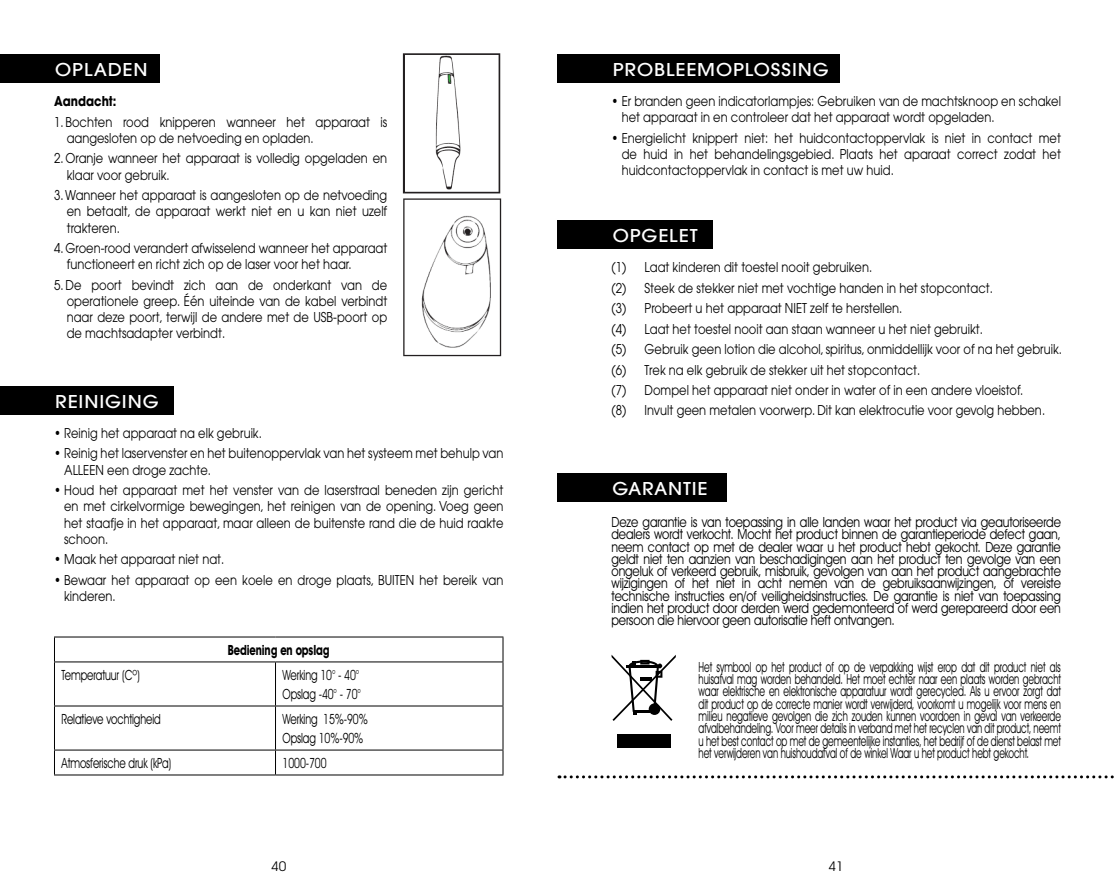
<style>
.page{position:relative;width:1115px;height:893px;background:#fff}
.page>*{position:absolute;margin:0;border:0;box-sizing:border-box;transform-origin:0 0}
.t1{font:500 19.5px "Avant Garde Gothic Itc T";letter-spacing:.04em;color:#fff;scale:1.09 1}
.t2{font:14.1px/12.3px "Avant Garde IT Cby BT";letter-spacing:-.01em;color:#000;text-align:justify;scale:.85 1}
.t3{font:14.1px/12.3px "Avant Garde IT Cby BT";letter-spacing:-.01em;color:#000;text-align:justify;scale:.66 1}
.t4{font:14.1px/19.2px "Avant Garde IT Cby BT";letter-spacing:-.01em;color:#000;scale:.74 1}
.t5{font:700 14.1px "Avant Garde IT Cby BT";letter-spacing:-.01em;color:#000;scale:.74 1}
.t6{font:13.5px/16.2px "Avant Garde";color:#000;scale:.85 1}
.t7{font:700 13.5px "Avant Garde";color:#000;scale:.85 1}
.t8{font:13.5px "Avant Garde IT Cby BT";color:#000}
</style>
<div class="page">
<div style="left:0;top:54px;width:159px;height:29px;background:#000"></div>
<div style="left:557px;top:54px;width:282px;height:29px;background:#000"></div>
<div style="left:557px;top:220px;width:155px;height:29px;background:#000"></div>
<div style="left:0;top:386px;width:173px;height:29px;background:#000"></div>
<hr style="left:54px;top:637px;width:221px;height:1px;background:#000">
<svg style="left:54px;top:637px;width:1px;height:24px"></svg>
<hr style="left:275px;top:637px;width:228px;height:1px;background:#000">
<svg style="left:502px;top:637px;width:1px;height:24px"></svg>
<hr style="left:54px;top:661px;width:221px;height:1px;background:#000">
<hr style="left:54px;top:662px;width:1px;height:43px;background:#000">
<hr style="left:275px;top:661px;width:228px;height:1px;background:#000">
<hr style="left:275px;top:662px;width:1px;height:43px;background:#000">
<hr style="left:502px;top:662px;width:1px;height:43px;background:#000">
<hr style="left:54px;top:705px;width:221px;height:1px;background:#000">
<hr style="left:54px;top:706px;width:1px;height:44px;background:#000">
<hr style="left:275px;top:705px;width:228px;height:1px;background:#000">
<hr style="left:275px;top:706px;width:1px;height:44px;background:#000">
<hr style="left:502px;top:706px;width:1px;height:44px;background:#000">
<hr style="left:54px;top:750px;width:221px;height:1px;background:#000">
<svg style="left:54px;top:750px;width:1px;height:24px"></svg>
<hr style="left:275px;top:750px;width:228px;height:1px;background:#000">
<svg style="left:275px;top:750px;width:1px;height:24px"></svg>
<svg style="left:502px;top:750px;width:1px;height:24px"></svg>
<hr style="left:54px;top:774px;width:221px;height:1px;background:#000">
<hr style="left:275px;top:774px;width:228px;height:1px;background:#000">
<svg style="left:559px;top:775px;width:555px;height:3px"></svg>
<div style="left:557px;top:473px;width:169px;height:29px;background:#000"></div>
<svg style="left:611px;top:655px;width:64px;height:66px"></svg>
<div style="left:616px;top:734px;width:54px;height:13px;background:#000"></div>
<img style="left:402px;top:53px;width:99px;height:141px">
<img style="left:403px;top:198px;width:99px;height:159px">
<h1 class="t1" style="left:55px;top:58px;width:86px">OPLADEN</h1>
<h1 class="t1" style="left:612px;top:58px;width:200px">PROBLEEMOPLOSSING</h1>
<p class="t7" style="left:54px;top:93px;width:75px">Aandacht:</p>
<p class="t6" style="left:67px;top:114px;width:378px;text-indent:-13px">1. Bochten rood knipperen wanneer het apparaat is aangesloten op de netvoeding en opladen.</p>
<p class="t6" style="left:67px;top:150px;width:378px;text-indent:-13px">2. Oranje wanneer het apparaat is volledig opgeladen en klaar voor gebruik.</p>
<p class="t6" style="left:67px;top:187px;width:378px;text-align:justify;text-indent:-13px">3. Wanneer het apparaat is aangesloten op de netvoeding en betaalt, de apparaat werkt niet en u kan niet uzelf trakteren.</p>
<p class="t6" style="left:67px;top:240px;width:378px;text-indent:-13px">4. Groen-rood verandert afwisselend wanneer het apparaat functioneert en richt zich op de laser voor het haar.</p>
<p class="t6" style="left:67px;top:277px;width:378px;text-align:justify;text-indent:-13px">5. De poort bevindt zich aan de onderkant van de operationele greep. Één uiteinde van de kabel verbindt naar deze poort, terwijl de andere met de USB-poort op de machtsadapter verbindt.</p>
<h1 class="t1" style="left:55px;top:390px;width:96px">REINIGING</h1>
<p class="t6" style="left:54px;top:425px;width:246px">• Reinig het apparaat na elk gebruik.</p>
<p class="t6" style="left:64px;top:445px;width:518px;text-indent:-10px">• Reinig het laservenster en het buitenoppervlak van het systeem met behulp van<br>ALLEEN een droge zachte.</p>
<p class="t6" style="left:64px;top:482px;width:518px;text-align:justify;text-indent:-10px">• Houd het apparaat met het venster van de laserstraal beneden zijn gericht en met cirkelvormige bewegingen, het reinigen van de opening. Voeg geen het staafje in het apparaat, maar alleen de buitenste rand die de huid raakte schoon.</p>
<p class="t6" style="left:54px;top:551px;width:202px">• Maak het apparaat niet nat.</p>
<p class="t6" style="left:64px;top:572px;width:518px;text-indent:-10px">• Bewaar het apparaat op een koele en droge plaats, BUITEN het bereik van kinderen.</p>
<p class="t5" style="left:228px;top:641px;width:139px">Bediening en opslag</p>
<p class="t4" style="left:62px;top:665px;width:107px">Temperatuur (Cº)</p>
<p class="t4" style="left:282px;top:665px;width:107px">Werking 10° - 40°<br>Opslag -40° - 70°</p>
<p class="t4" style="left:62px;top:709px;width:135px">Relatieve vochtigheid</p>
<p class="t4" style="left:282px;top:709px;width:117px">Werking 15%-90%<br>Opslag 10%-90%</p>
<p class="t4" style="left:62px;top:753px;width:150px">Atmosferische druk (kPa)</p>
<p class="t4" style="left:282px;top:753px;width:61px">1000-700</p>
<p class="t6" style="left:621px;top:93px;width:518px;text-indent:-10px">• Er branden geen indicatorlampjes: Gebruiken van de machtsknoop en schakel het apparaat in en controleer dat het apparaat wordt opgeladen.</p>
<p class="t6" style="left:621px;top:130px;width:518px;text-align:justify;text-indent:-10px">• Energielicht knippert niet: het huidcontactoppervlak is niet in contact met de huid in het behandelingsgebied. Plaats het aparaat correct zodat het huidcontactoppervlak in contact is met uw huid.</p>
<h1 class="t1" style="left:612px;top:224px;width:79px">OPGELET</h1>
<p class="t6" style="left:611px;top:257px;width:531px;line-height:20.4px">(1) Laat kinderen dit toestel nooit gebruiken.<br>(2) Steek de stekker niet met vochtige handen in het stopcontact.<br>(3) Probeert u het apparaat NIET zelf te herstellen.<br>(4) Laat het toestel nooit aan staan wanneer u het niet gebruikt.<br>(5) Gebruik geen lotion die alcohol, spiritus, onmiddellijk voor of na het gebruik. (6) Trek na elk gebruik de stekker uit het stopcontact.<br>(7) Dompel het apparaat niet onder in water of in een andere vloeistof.<br>(8) Invult geen metalen voorwerp. Dit kan elektrocutie voor gevolg hebben.</p>
<h1 class="t1" style="left:612px;top:477px;width:89px">GARANTIE</h1>
<p class="t2" style="left:611px;top:516px;width:530px">Deze garantie is van toepassing in alle landen waar het product via geautoriseerde dealers wordt verkocht. Mocht het product binnen de garantieperiode defect gaan, neem contact op met de dealer waar u het product hebt gekocht. Deze garantie geldt niet ten aanzien van beschadigingen aan het product ten gevolge van een ongeluk of verkeerd gebruik, misbruik, gevolgen van aan het product aangebrachte wijzigingen of het niet in acht nemen van de gebruiksaanwijzingen, of vereiste technische instructies en/of veiligheidsinstructies. De garantie is niet van toepassing indien het product door derden werd gedemonteerd of werd gerepareerd door een persoon die hiervoor geen autorisatie heft ontvangen.</p>
<p class="t3" style="left:698px;top:660px;width:550px">Het symbool op het product of op de verpakking wijst erop dat dit product niet als huisafval mag worden behandeld. Het moet echter naar een plaats worden gebracht waar elektrische en elektronische apparatuur wordt gerecycled. Als u ervoor zorgt dat dit product op de correcte manier wordt verwijderd, voorkomt u mogelijk voor mens en milieu negatieve gevolgen die zich zouden kunnen voordoen in geval van verkeerde afvalbehandeling. Voor meer details in verband met het recyclen van dit product, neemt u het best contact op met de gemeentelijke instanties, het bedrijf of de dienst belast met het verwijderen van huishoudafval of de winkel Waar u het product hebt gekocht.</p>
<p class="t8" style="left:271px;top:858px;width:17px">40</p>
<p class="t8" style="left:828px;top:858px;width:17px">41</p>
</div>
